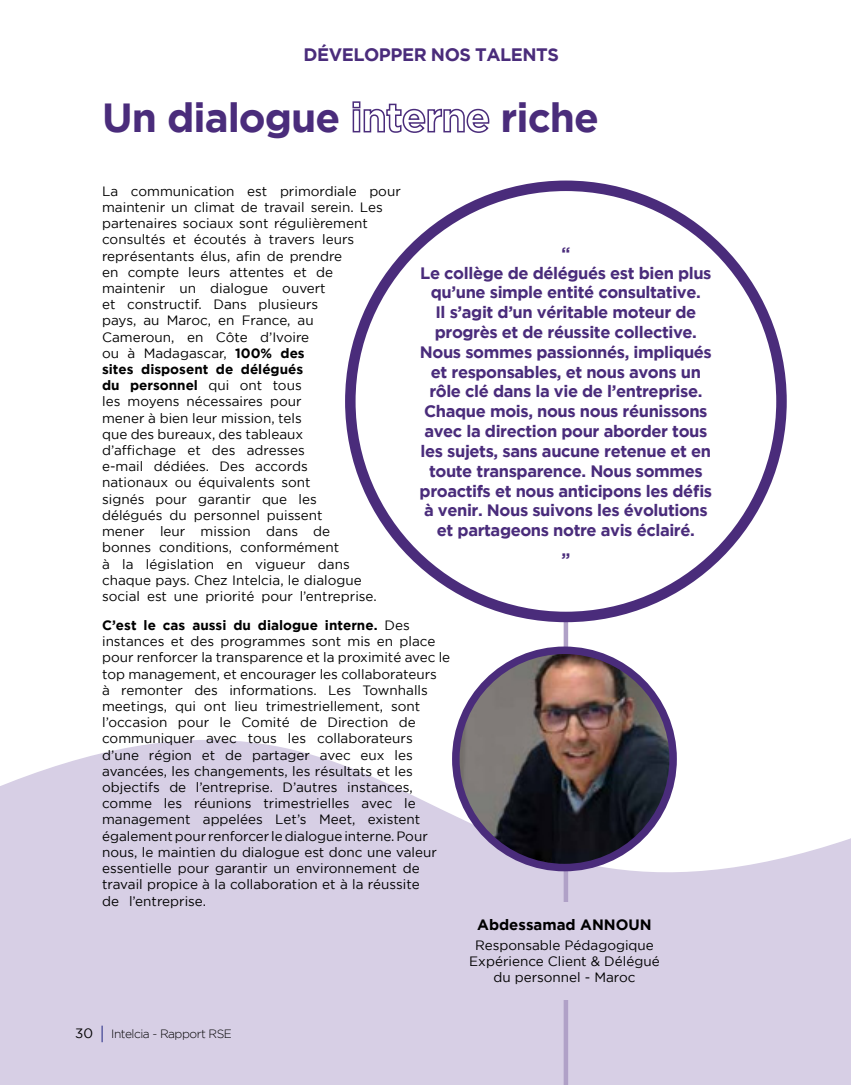
<style>
.page{position:relative;width:851px;height:1085px;background:#fff}
.page>*{position:absolute;margin:0;border:0;box-sizing:border-box;transform-origin:0 0}
.t1{font:700 40.5px "Gotham";letter-spacing:-.025em;color:#4a2c7b}
.t2{font:700 18px "Gotham";letter-spacing:-.025em;color:#4a2c7b}
.t3{font:700 16.5px/19.8px "Gotham";letter-spacing:-.025em;color:#4a2c7b;text-align:center}
.t4{font:700 15px "Gotham";color:#000}
.t5{font:13.5px/16.2px "Gotham";color:#000}
.t6{font:300 12px "Gotham";letter-spacing:-.04em;color:#000}
.s1{font-weight:700}
</style>
<div class="page">
<svg style="left:850px;top:838px;width:1px;height:246px"></svg>
<svg style="left:0;top:608px;width:850px;height:476px;fill:#d7cfe5"></svg>
<svg style="left:101px;top:1025px;width:2px;height:17px"></svg>
<div style="left:563px;top:615px;width:5px;height:469px;background:#b0a1c7"></div>
<div style="left:345px;top:180px;width:441px;height:442px;border:10px solid #4a2c7b;border-radius:50%"></div>
<div style="left:462px;top:901px;width:204px;height:97px;background:#d7cfe5"></div>
<img style="left:455px;top:650px;width:218px;height:217px;border-radius:109px">
<div style="left:452px;top:646px;width:224px;height:225px;border:8px solid #4a2c7b;border-radius:50%"></div>
<h2 class="t2" style="left:303px;top:44px;width:257px">DÉVELOPPER NOS TALENTS</h2>
<h1 class="t1" style="left:102px;top:94px;width:498px">Un dialogue interne riche</h1>
<p class="t5" style="left:102px;top:182px;width:300px">La communication est primordiale pour maintenir un climat de travail serein. Les partenaires sociaux sont régulièrement consultés et écoutés à travers leurs représentants élus, afin de prendre<br>en compte leurs attentes et de<br>maintenir un dialogue ouvert<br>et constructif. Dans plusieurs<br>pays, au Maroc, en France, au<br>Cameroun, en Côte d’Ivoire<br>ou à Madagascar, <span class="s1">100% des<br>sites disposent de délégués<br>du personnel</span> qui ont tous<br>les moyens nécessaires pour<br>mener à bien leur mission, tels<br>que des bureaux, des tableaux<br>d’affichage et des adresses<br>e-mail dédiées. Des accords<br>nationaux ou équivalents sont<br>signés pour garantir que les<br>délégués du personnel puissent<br>mener leur mission dans de<br>bonnes conditions, conformément<br>à la législation en vigueur dans chaque pays. Chez Intelcia, le dialogue social est une priorité pour l’entreprise.</p>
<p class="t5" style="left:102px;top:616px;width:349px"><span class="s1">C’est le cas aussi du dialogue interne.</span> Des instances et des programmes sont mis en place pour renforcer la transparence et la proximité avec le top management, et encourager les collaborateurs<br>à remonter des informations. Les Townhalls meetings, qui ont lieu trimestriellement, sont l’occasion pour le Comité de Direction de communiquer avec tous les collaborateurs d’une région et de partager avec eux les avancées, les changements, les résultats et les objectifs de l’entreprise. D’autres instances, comme les réunions trimestrielles avec le management appelées Let’s Meet, existent également pour renforcer le dialogue interne. Pour nous, le maintien du dialogue est donc une valeur essentielle pour garantir un environnement de travail propice à la collaboration et à la réussite<br>de l’entreprise.</p>
<p class="t3" style="left:419px;top:242px;width:294px">“<br>Le collège de délégués est bien plus qu’une simple entité consultative.<br>Il s’agit d’un véritable moteur de progrès et de réussite collective.<br>Nous sommes passionnés, impliqués et responsables, et nous avons un rôle clé dans la vie de l’entreprise.<br>Chaque mois, nous nous réunissons avec la direction pour aborder tous les sujets, sans aucune retenue et en toute transparence. Nous sommes proactifs et nous anticipons les défis à venir. Nous suivons les évolutions et partageons notre avis éclairé.</p>
<p class="t3" style="left:561px;top:548px;width:10px">”</p>
<p class="t5" style="left:75px;top:1025px;width:19px">30</p>
<p class="t6" style="left:111px;top:1027px;width:122px">Intelcia - Rapport RSE</p>
<p class="t4" style="left:477px;top:915px;width:176px">Abdessamad ANNOUN</p>
<p class="t5" style="left:469px;top:936px;width:192px;text-align:center">Responsable Pédagogique<br>Expérience Client &amp; Délégué du personnel - Maroc</p>
</div>
